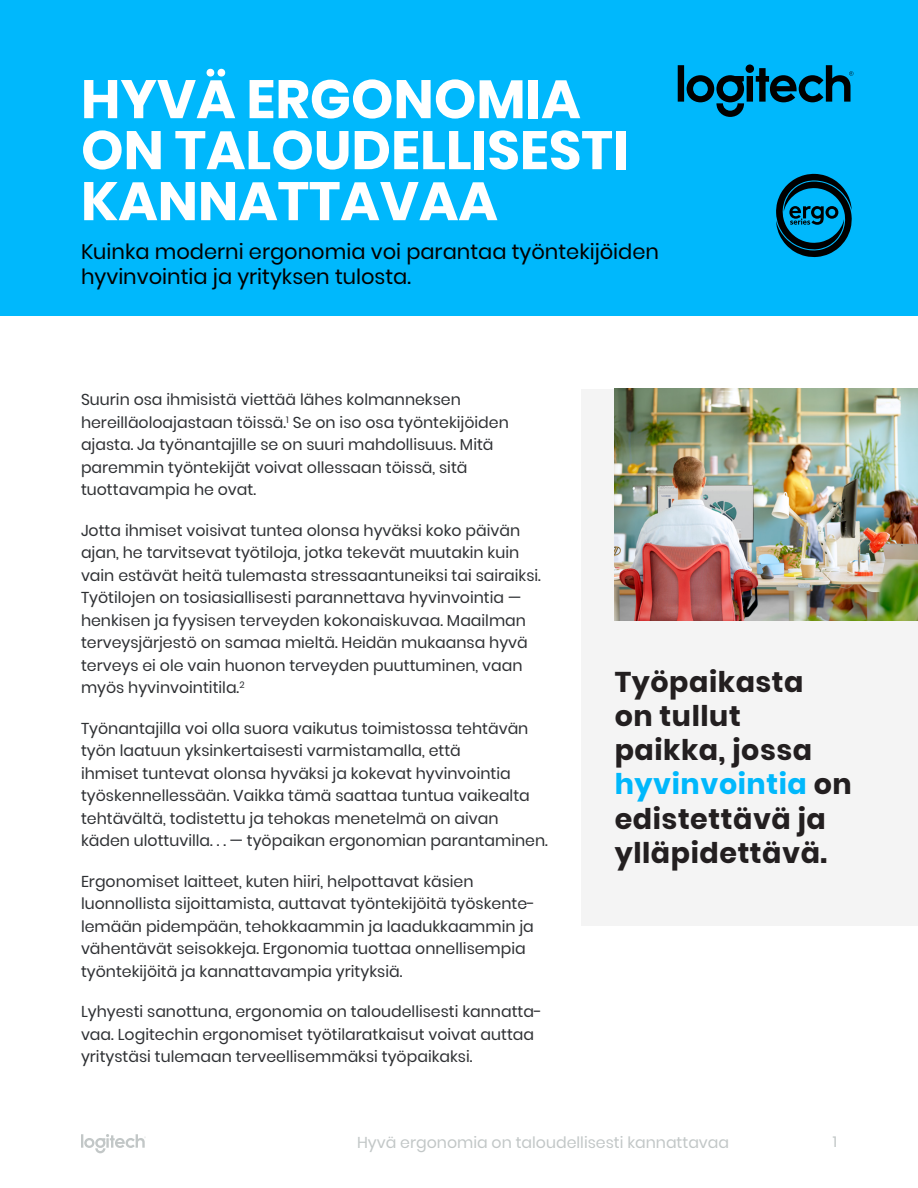
<style>
.page{position:relative;width:918px;height:1188px;background:#fff}
.page>*{position:absolute;margin:0;border:0;box-sizing:border-box;transform-origin:0 0}
.t1{font:700 54px/51px "Poppins";color:#fff}
.t2{font:700 28.5px/34.2px "Poppins";letter-spacing:.02em;color:#231f20}
.t3{font:21px/25.2px "Poppins";color:#000}
.t4{font:15.75px/22.5px "Poppins";color:#2e3033}
.t5{font:15.75px "Poppins";color:#c2c7c7}
.t6{font:15px "Poppins";color:#c2c7c7}
.s1{color:#00b8fc}
</style>
<div class="page">
<svg style="left:81px;top:1134px;width:65px;height:19px"></svg>
<div style="left:581px;top:389px;width:337px;height:537px;background:#f4f4f4"></div>
<div style="left:0;top:0;width:918px;height:315px;background:#00b8fc"></div>
<svg style="left:776px;top:174px;width:76px;height:83px"></svg>
<svg style="left:678px;top:65px;width:176px;height:52px"></svg>
<img style="left:615px;top:389px;width:303px;height:231px">
<p class="t1" style="left:81px;top:74px;width:549px">HYVÄ ERGONOMIA<br>ON TALOUDELLISESTI<br>KANNATTAVAA</p>
<p class="t3" style="left:81px;top:239px;width:580px">Kuinka moderni ergonomia voi parantaa työntekijöiden hyvinvointia ja yrityksen tulosta.</p>
<p class="t4" style="left:81px;top:389px;width:429px">Suurin osa ihmisistä viettää lähes kolmanneksen hereilläoloajastaan töissä.<sup>1</sup> Se on iso osa työntekijöiden ajasta. Ja työnantajille se on suuri mahdollisuus. Mitä paremmin työntekijät voivat ollessaan töissä, sitä tuottavampia he ovat.</p>
<p class="t4" style="left:81px;top:519px;width:462px">Jotta ihmiset voisivat tuntea olonsa hyväksi koko päivän ajan, he tarvitsevat työtiloja, jotka tekevät muutakin kuin vain estävät heitä tulemasta stressaantuneiksi tai sairaiksi.<br>Työtilojen on tosiasiallisesti parannettava hyvinvointia — henkisen ja fyysisen terveyden kokonaiskuvaa. Maailman terveysjärjestö on samaa mieltä. Heidän mukaansa hyvä terveys ei ole vain huonon terveyden puuttuminen, vaan myös hyvinvointitila.<sup>2</sup></p>
<p class="t4" style="left:81px;top:717px;width:468px">Työnantajilla voi olla suora vaikutus toimistossa tehtävän työn laatuun yksinkertaisesti varmistamalla, että<br>ihmiset tuntevat olonsa hyväksi ja kokevat hyvinvointia työskennellessään. Vaikka tämä saattaa tuntua vaikealta tehtävältä, todistettu ja tehokas menetelmä on aivan käden ulottuvilla. . . — työpaikan ergonomian parantaminen.</p>
<p class="t4" style="left:81px;top:870px;width:456px">Ergonomiset laitteet, kuten hiiri, helpottavat käsien luonnollista sijoittamista, auttavat työntekijöitä työskente&shy;lemään pidempään, tehokkaammin ja laadukkaammin ja vähentävät seisokkeja. Ergonomia tuottaa onnellisempia työntekijöitä ja kannattavampia yrityksiä.</p>
<p class="t4" style="left:81px;top:1001px;width:463px">Lyhyesti sanottuna, ergonomia on taloudellisesti kannatta&shy;vaa. Logitechin ergonomiset työtilaratkaisut voivat auttaa yritystäsi tulemaan terveellisemmäksi työpaikaksi.</p>
<p class="t2" style="left:615px;top:665px;width:239px">Työpaikasta<br>on tullut paikka, jossa <span class="s1">hyvinvointia</span> on edistettävä ja ylläpidettävä.</p>
<p class="t5" style="left:357px;top:1134px;width:374px">Hyvä ergonomia on taloudellisesti kannattavaa</p>
<p class="t6" style="left:833px;top:1134px;width:6px">1</p>
</div>
